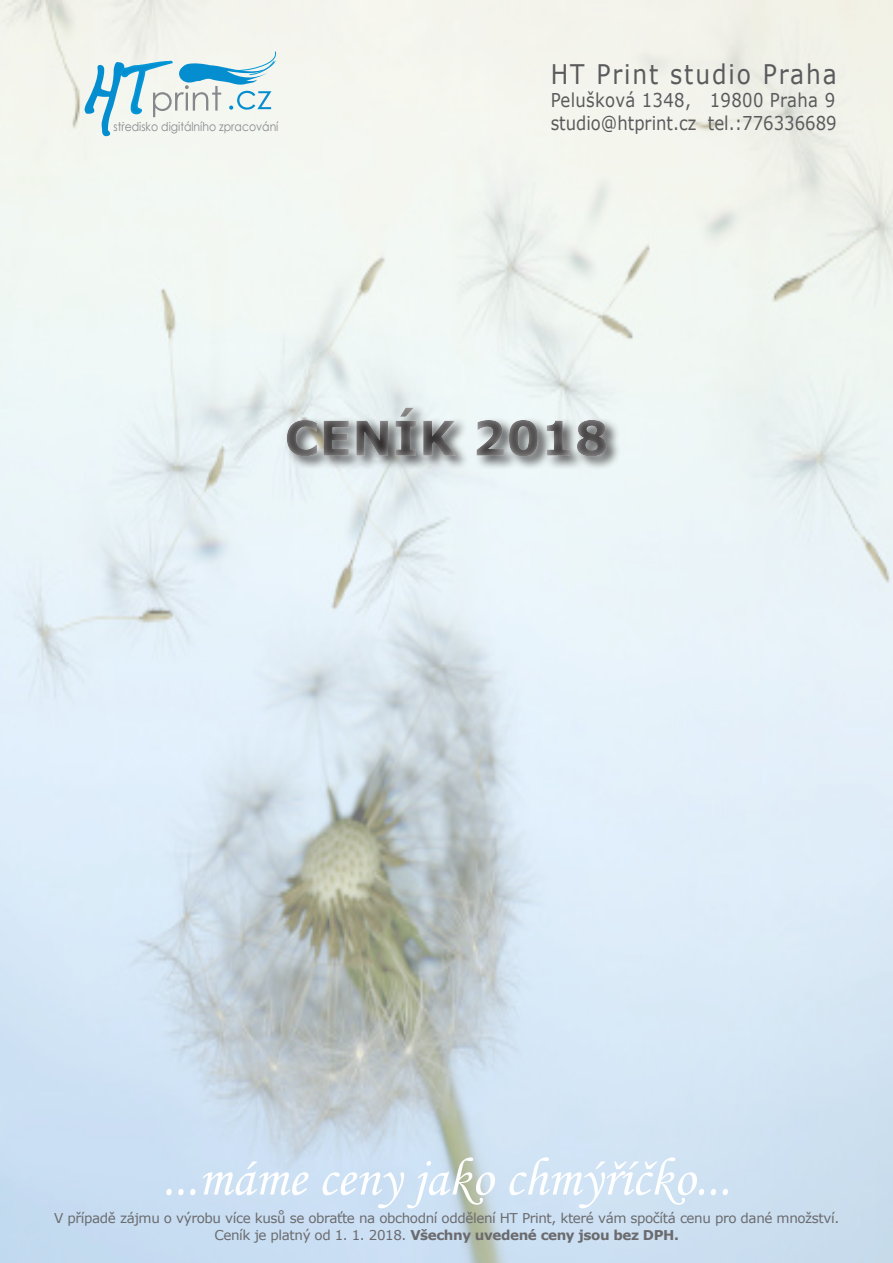
<style>
.page{position:relative;width:893px;height:1263px;background:#fff}
.page>*{position:absolute;margin:0;border:0;box-sizing:border-box;transform-origin:0 0}
.t1{font:54px "Monotype Corsiva";color:#fff}
.t2{font:27px "Verdana";letter-spacing:.08em;color:#5a5a5d;scale:.87 1}
.t3{font:19.05px/22.8px "Verdana";color:#5a5a5d;scale:.87 1}
.t4{font:13.5px/16.2px "Verdana";letter-spacing:-.03em;color:#6b6b6e;text-align:center}
.t5{font:12.3px "Century Gothic";color:#88898e;scale:.89 1}
.s1{font-weight:700}
</style>
<div class="page">
<img style="left:0;top:0;width:893px;height:1263px">
<svg style="left:84px;top:51px;width:195px;height:86px"></svg>
<div style="left:53px;top:403px;width:786px;height:71px;background:#fff;opacity:.75"></div>
<p class="t5" style="left:113px;top:118px;width:187px">stredisko digitálního zpracování</p>
<h2 class="t2" style="left:551px;top:56px;width:330px">HT Print studio Praha</h2>
<h3 class="t3" style="left:551px;top:89px;width:330px">Pelušková 1348, 19800 Praha 9 studio@htprint.cz tel.:776336689</h3>
<h1 class="t1" style="left:162px;top:1145px;width:570px">...máme ceny jako chmýříčko...</h1>
<p class="t4" style="left:54px;top:1210px;width:787px">V případě zájmu o výrobu více kusů se obraťte na obchodní oddělení HT Print, které vám spočítá cenu pro dané množství.<br>Ceník je platný od 1. 1. 2018. <span class="s1">Všechny uvedené ceny jsou bez DPH.</span></p>
</div>
